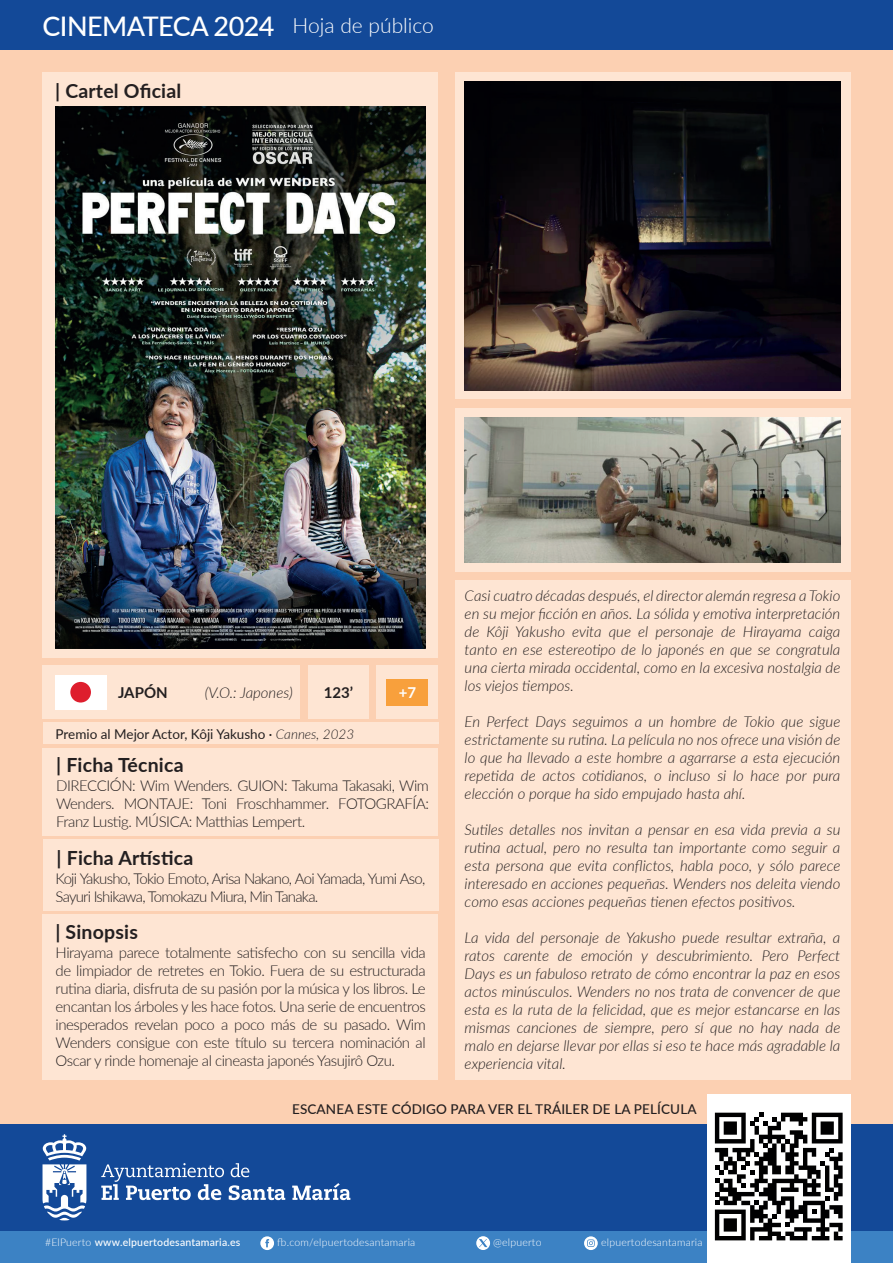
<style>
.page{position:relative;width:893px;height:1263px;background:#fcd0b2}
.page>*{position:absolute;margin:0;border:0;box-sizing:border-box;transform-origin:0 0}
.t1{font:500 27px "Lato";letter-spacing:-.02em;color:#fff}
.t2{font:700 19.5px "Lato";letter-spacing:.01em;color:#231f20}
.t3{font:italic 300 15px/18px "Lato";color:#231f20;text-align:justify}
.t4{font:300 15px/18px "Lato";letter-spacing:-.05em;color:#231f20;text-align:justify}
.t5{font:700 15px "Lato";color:#231f20}
.t6{font:700 15px "Lato";color:#fff}
.t7{font:500 13.5px "Lato";letter-spacing:.01em;color:#231f20}
.t8{font:13.5px "Lato";color:#231f20}
.t9{font:300 10.5px "Lato";letter-spacing:.02em;color:#fff}
.t10{font:500 10.5px "Lato";letter-spacing:.02em;color:#fff}
.s1{font-weight:300;font-size:21px}
.s2{font-weight:300;font-style:italic}
.s3{font-weight:300}
</style>
<div class="page">
<div style="left:455px;top:73px;width:395px;height:326px;background:#fee5d3"></div>
<div style="left:455px;top:408px;width:395px;height:163px;background:#fee5d3"></div>
<img style="left:464px;top:82px;width:376px;height:308px">
<img style="left:464px;top:417px;width:376px;height:146px">
<div style="left:0;top:0;width:893px;height:49px;background:#134998"></div>
<div style="left:0;top:1124px;width:893px;height:120px;background:#134998"></div>
<div style="left:43px;top:73px;width:395px;height:585px;background:#fee5d3"></div>
<div style="left:0;top:1231px;width:893px;height:32px;background:#3c82c4"></div>
<div style="left:707px;top:1095px;width:143px;height:168px;background:#fff"></div>
<div style="left:43px;top:748px;width:395px;height:88px;background:#fee5d3"></div>
<div style="left:43px;top:839px;width:395px;height:72px;background:#fee5d3"></div>
<div style="left:455px;top:580px;width:395px;height:500px;background:#fee5d3"></div>
<img style="left:55px;top:106px;width:370px;height:542px">
<div style="left:377px;top:665px;width:61px;height:54px;background:#fee5d3"></div>
<div style="left:387px;top:679px;width:41px;height:26px;background:#f8a03c"></div>
<div style="left:43px;top:665px;width:257px;height:54px;background:#fee5d3"></div>
<div style="left:308px;top:665px;width:60px;height:54px;background:#fee5d3"></div>
<svg style="left:43px;top:1134px;width:43px;height:86px"></svg>
<svg style="left:292px;top:1183px;width:58px;height:17px"></svg>
<svg style="left:101px;top:1163px;width:184px;height:37px"></svg>
<svg style="left:260px;top:1236px;width:14px;height:14px"></svg>
<svg style="left:584px;top:1236px;width:14px;height:14px"></svg>
<div style="left:43px;top:722px;width:395px;height:22px;background:#fee5d3"></div>
<div style="left:43px;top:914px;width:395px;height:166px;background:#fee5d3"></div>
<svg style="left:476px;top:1236px;width:14px;height:14px"></svg>
<svg style="left:715px;top:1113px;width:128px;height:127px"></svg>
<div style="left:55px;top:675px;width:51px;height:34px;background:#fff"></div>
<div style="left:70px;top:682px;width:21px;height:20px;background:#de1e2d;border-radius:50%"></div>
<h1 class="t1" style="left:43px;top:6px;width:393px">CINEMATECA 2024 <span class="s1">Hoja de público</span></h1>
<h2 class="t2" style="left:55px;top:76px;width:128px">| Cartel Oficial</h2>
<p class="t5" style="left:118px;top:682px;width:51px">JAPÓN</p>
<p class="t5" style="left:324px;top:682px;width:31px">123’</p>
<p class="t6" style="left:399px;top:682px;width:19px">+7</p>
<p class="t3" style="left:205px;top:683px;width:90px">(V.O.: Japones)</p>
<p class="t8" style="left:56px;top:724px;width:300px">Premio al Mejor Actor, Kôji Yakusho · <span class="s2">Cannes, 2023</span></p>
<h2 class="t2" style="left:56px;top:750px;width:129px">| Ficha Técnica</h2>
<p class="t4" style="left:56px;top:776px;width:374px">DIRECCIÓN: Wim Wenders. GUION: Takuma Takasaki, Wim Wenders. MONTAJE: Toni Froschhammer. FOTOGRAFÍA:<br>Franz Lustig. MÚSICA: Matthias Lempert.</p>
<h2 class="t2" style="left:57px;top:843px;width:138px">| Ficha Artística</h2>
<p class="t4" style="left:56px;top:869px;width:371px">Koji Yakusho, Tokio Emoto, Arisa Nakano, Aoi Yamada, Yumi Aso,<br>Sayuri Ishikawa, Tomokazu Miura, Min Tanaka.</p>
<h2 class="t2" style="left:55px;top:917px;width:84px">| Sinopsis</h2>
<p class="t4" style="left:56px;top:943px;width:372px">Hirayama parece totalmente satisfecho con su sencilla vida de limpiador de retretes en Tokio. Fuera de su estructurada rutina diaria, disfruta de su pasión por la música y los libros. Le encantan los árboles y les hace fotos. Una serie de encuentros inesperados revelan poco a poco más de su pasado. Wim Wenders consigue con este título su tercera nominación al Oscar y rinde homenaje al cineasta japonés Yasujirô Ozu.</p>
<p class="t3" style="left:465px;top:586px;width:377px">Casi cuatro décadas después, el director alemán regresa a Tokio en su mejor ficción en años. La sólida y emotiva interpretación de Kôji Yakusho evita que el personaje de Hirayama caiga tanto en ese estereotipo de lo japonés en que se congratula una cierta mirada occidental, como en la excesiva nostalgia de los viejos tiempos.</p>
<p class="t3" style="left:465px;top:712px;width:377px">En Perfect Days seguimos a un hombre de Tokio que sigue estrictamente su rutina. La película no nos ofrece una visión de lo que ha llevado a este hombre a agarrarse a esta ejecución repetida de actos cotidianos, o incluso si lo hace por pura elección o porque ha sido empujado hasta ahí.</p>
<p class="t3" style="left:465px;top:820px;width:377px">Sutiles detalles nos invitan a pensar en esa vida previa a su rutina actual, pero no resulta tan importante como seguir a esta persona que evita conflictos, habla poco, y sólo parece interesado en acciones pequeñas. Wenders nos deleita viendo como esas acciones pequeñas tienen efectos positivos.</p>
<p class="t3" style="left:465px;top:928px;width:377px">La vida del personaje de Yakusho puede resultar extraña, a ratos carente de emoción y descubrimiento. Pero Perfect Days es un fabuloso retrato de cómo encontrar la paz en esos actos minúsculos. Wenders no nos trata de convencer de que esta es la ruta de la felicidad, que es mejor estancarse en las mismas canciones de siempre, pero sí que no hay nada de malo en dejarse llevar por ellas si eso te hace más agradable la experiencia vital.</p>
<p class="t7" style="left:292px;top:1099px;width:406px">ESCANEA ESTE CÓDIGO PARA VER EL TRÁILER DE LA PELÍCULA</p>
<p class="t10" style="left:45px;top:1235px;width:197px"><span class="s3">#ElPuerto</span> www.elpuertodesantamaria.es</p>
<p class="t9" style="left:277px;top:1235px;width:140px">fb.com/elpuertodesantamaria</p>
<p class="t9" style="left:493px;top:1235px;width:50px">@elpuerto</p>
<p class="t9" style="left:601px;top:1235px;width:103px">elpuertodesantamaria</p>
</div>
